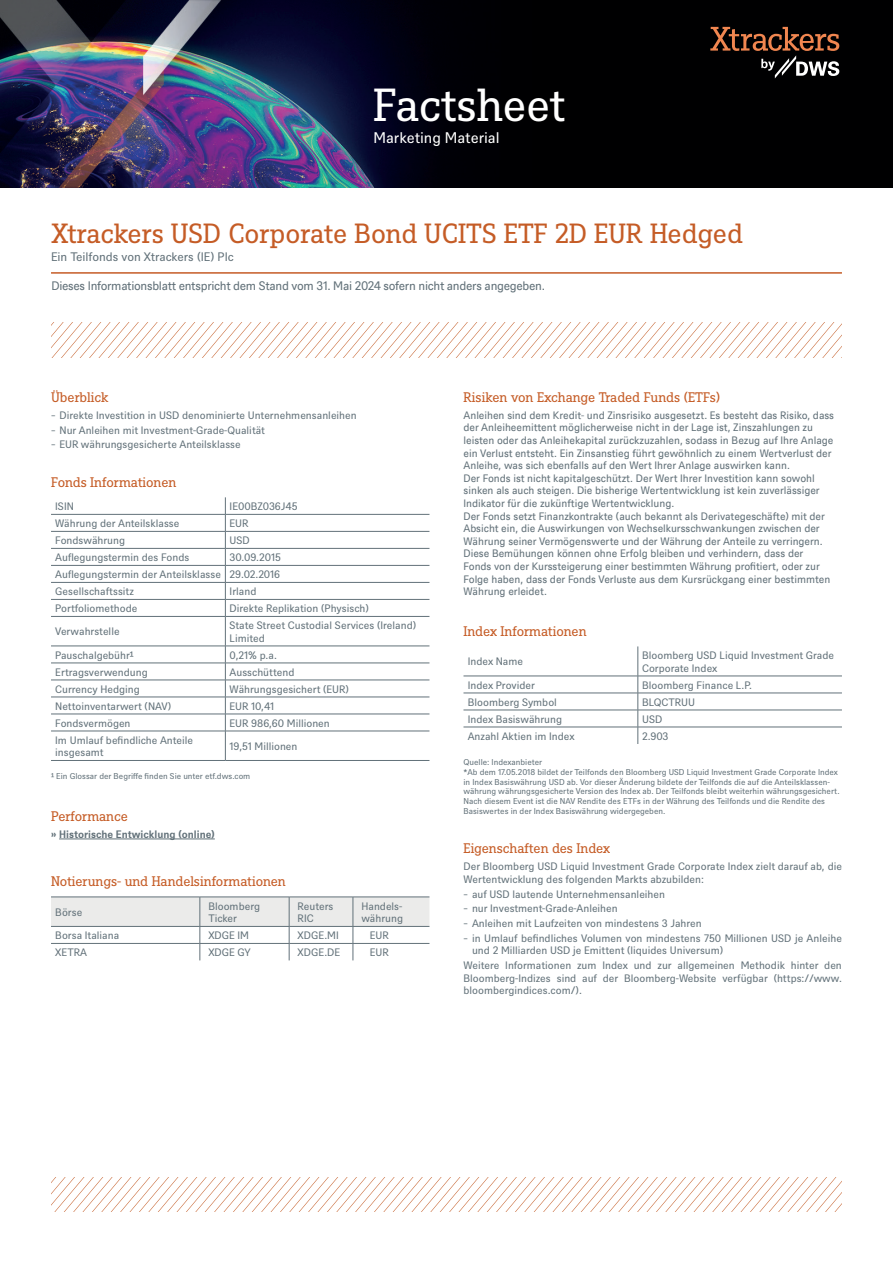
<style>
.page{position:relative;width:893px;height:1263px;background:#fff}
.page>*{position:absolute;margin:0;border:0;box-sizing:border-box;transform-origin:0 0}
.t1{font:45px "DWS Slab";letter-spacing:-.01em;color:#fff}
.t2{font:27px "DWS Slab";color:#c55c26}
.t3{font:15px "DWS Sans";color:#fff}
.t4{font:13.5px "DWS Slab";letter-spacing:-.01em;color:#c55c26}
.t5{font:12px "DWS Sans TT";letter-spacing:-.025em;color:#627179}
.t6{font:12px "DWS Sans";color:#627179}
.t7{font:10.5px/12.6px "DWS Sans";color:#627179}
.t8{font:10.5px/12.6px "DWS Sans TT";letter-spacing:-.005em;color:#627179}
.t9{font:700 10.5px "DWS Sans";color:#627179}
.t10{font:8.25px/9.9px "DWS Sans";color:#627179}
</style>
<div class="page">
<hr style="left:59px;top:839px;width:156px;height:1px;background:#627179">
<hr style="left:51px;top:514px;width:174px;height:1px;background:#627179">
<hr style="left:225px;top:514px;width:204px;height:1px;background:#627179">
<hr style="left:51px;top:531px;width:174px;height:1px;background:#627179">
<hr style="left:225px;top:531px;width:204px;height:1px;background:#627179">
<hr style="left:51px;top:548px;width:174px;height:1px;background:#627179">
<hr style="left:225px;top:548px;width:204px;height:1px;background:#627179">
<hr style="left:51px;top:565px;width:174px;height:1px;background:#627179">
<hr style="left:225px;top:565px;width:204px;height:1px;background:#627179">
<hr style="left:51px;top:582px;width:174px;height:1px;background:#627179">
<hr style="left:225px;top:582px;width:204px;height:1px;background:#627179">
<hr style="left:51px;top:599px;width:174px;height:1px;background:#627179">
<hr style="left:225px;top:599px;width:204px;height:1px;background:#627179">
<hr style="left:51px;top:616px;width:174px;height:1px;background:#627179">
<hr style="left:225px;top:616px;width:204px;height:1px;background:#627179">
<hr style="left:51px;top:646px;width:174px;height:1px;background:#627179">
<hr style="left:225px;top:646px;width:204px;height:1px;background:#627179">
<hr style="left:51px;top:663px;width:174px;height:1px;background:#627179">
<hr style="left:225px;top:663px;width:204px;height:1px;background:#627179">
<hr style="left:51px;top:680px;width:174px;height:1px;background:#627179">
<hr style="left:51px;top:697px;width:174px;height:1px;background:#627179">
<hr style="left:51px;top:714px;width:174px;height:1px;background:#627179">
<hr style="left:51px;top:731px;width:174px;height:1px;background:#627179">
<hr style="left:51px;top:760px;width:174px;height:1px;background:#627179">
<hr style="left:225px;top:680px;width:204px;height:1px;background:#627179">
<hr style="left:225px;top:697px;width:204px;height:1px;background:#627179">
<hr style="left:225px;top:714px;width:204px;height:1px;background:#627179">
<hr style="left:225px;top:731px;width:204px;height:1px;background:#627179">
<hr style="left:225px;top:760px;width:204px;height:1px;background:#627179">
<svg style="left:225px;top:497px;width:1px;height:263px"></svg>
<svg style="left:51px;top:897px;width:378px;height:63px"></svg>
<hr style="left:463px;top:676px;width:175px;height:1px;background:#627179">
<hr style="left:638px;top:676px;width:204px;height:1px;background:#627179">
<hr style="left:463px;top:693px;width:175px;height:1px;background:#627179">
<hr style="left:638px;top:693px;width:204px;height:1px;background:#627179">
<hr style="left:463px;top:710px;width:175px;height:1px;background:#627179">
<hr style="left:638px;top:710px;width:204px;height:1px;background:#627179">
<hr style="left:463px;top:727px;width:175px;height:1px;background:#627179">
<hr style="left:638px;top:727px;width:204px;height:1px;background:#627179">
<hr style="left:638px;top:646px;width:1px;height:30px;background:#627179">
<svg style="left:638px;top:676px;width:1px;height:68px"></svg>
<hr style="left:51px;top:272px;width:791px;height:2px;background:#c55c26">
<svg style="left:52px;top:322px;width:790px;height:35px"></svg>
<img style="left:0;top:0;width:893px;height:188px">
<svg style="left:710px;top:27px;width:129px;height:51px;background:#3a2921"></svg>
<svg style="left:51px;top:1177px;width:791px;height:35px"></svg>
<h1 class="t1" style="left:373px;top:74px;width:193px">Factsheet</h1>
<h3 class="t3" style="left:373px;top:127px;width:128px">Marketing Material</h3>
<h2 class="t2" style="left:51px;top:215px;width:693px">Xtrackers USD Corporate Bond UCITS ETF 2D EUR Hedged</h2>
<p class="t6" style="left:51px;top:249px;width:184px">Ein Teilfonds von Xtrackers (IE) Plc</p>
<p class="t5" style="left:51px;top:278px;width:495px">Dieses Informationsblatt entspricht dem Stand vom 31. Mai 2024 sofern nicht anders angegeben.</p>
<p class="t4" style="left:51px;top:388px;width:59px">Überblick</p>
<p class="t7" style="left:51px;top:407px;width:307px;line-height:14.7px">̵ Direkte Investition in USD denominierte Unternehmensanleihen ̵ Nur Anleihen mit Investment-Grade-Qualität<br>̵ EUR währungsgesicherte Anteilsklasse</p>
<p class="t4" style="left:51px;top:473px;width:127px">Fonds Informationen</p>
<p class="t7" style="left:55px;top:499px;width:20px">ISIN</p>
<p class="t7" style="left:230px;top:499px;width:70px">IE00BZ036J45</p>
<p class="t7" style="left:55px;top:516px;width:126px">Währung der Anteilsklasse</p>
<p class="t7" style="left:230px;top:516px;width:20px">EUR</p>
<p class="t7" style="left:55px;top:533px;width:71px">Fondswährung</p>
<p class="t7" style="left:230px;top:533px;width:22px">USD</p>
<p class="t7" style="left:55px;top:550px;width:136px">Auflegungstermin des Fonds</p>
<p class="t7" style="left:55px;top:548px;width:227px;line-height:17px;text-align:justify;text-indent:174px">30.09.2015<br>Auflegungstermin der Anteilsklasse 29.02.2016<br>Gesellschaftssitz</p>
<p class="t7" style="left:230px;top:584px;width:28px">Irland</p>
<p class="t7" style="left:55px;top:601px;width:84px">Portfoliomethode</p>
<p class="t7" style="left:230px;top:601px;width:141px">Direkte Replikation (Physisch)</p>
<p class="t7" style="left:55px;top:625px;width:66px">Verwahrstelle</p>
<p class="t7" style="left:230px;top:618px;width:188px">State Street Custodial Services (Ireland)<br>Limited</p>
<p class="t7" style="left:55px;top:648px;width:80px">Pauschalgebühr¹</p>
<p class="t7" style="left:230px;top:648px;width:49px">0,21% p.a.</p>
<p class="t7" style="left:55px;top:665px;width:94px">Ertragsverwendung</p>
<p class="t7" style="left:230px;top:665px;width:66px">Ausschüttend</p>
<p class="t7" style="left:55px;top:682px;width:86px">Currency Hedging</p>
<p class="t7" style="left:230px;top:682px;width:121px">Währungsgesichert (EUR)</p>
<p class="t7" style="left:55px;top:699px;width:117px">Nettoinventarwert (NAV)</p>
<p class="t7" style="left:230px;top:699px;width:46px">EUR 10,41</p>
<p class="t7" style="left:55px;top:716px;width:77px">Fondsvermögen</p>
<p class="t7" style="left:230px;top:716px;width:102px">EUR 986,60 Millionen</p>
<p class="t7" style="left:55px;top:733px;width:139px">Im Umlauf befindliche Anteile insgesamt</p>
<p class="t7" style="left:230px;top:739px;width:69px">19,51 Millionen</p>
<p class="t10" style="left:51px;top:770px;width:201px">¹ Ein Glossar der Begriffe finden Sie unter etf.dws.com</p>
<p class="t4" style="left:51px;top:807px;width:78px">Performance</p>
<p class="t9" style="left:51px;top:827px;width:165px">» Historische Entwicklung (online)</p>
<p class="t4" style="left:51px;top:872px;width:236px">Notierungs- und Handelsinformationen</p>
<p class="t7" style="left:55px;top:905px;width:29px">Börse</p>
<p class="t7" style="left:208px;top:899px;width:53px">Bloomberg<br>Ticker</p>
<p class="t7" style="left:298px;top:899px;width:37px">Reuters<br>RIC</p>
<p class="t7" style="left:361px;top:899px;width:43px">Handels&shy;währung</p>
<p class="t7" style="left:55px;top:928px;width:66px">Borsa Italiana</p>
<p class="t7" style="left:208px;top:928px;width:42px">XDGE IM</p>
<p class="t7" style="left:298px;top:928px;width:43px">XDGE.MI</p>
<p class="t7" style="left:370px;top:928px;width:20px">EUR</p>
<p class="t7" style="left:55px;top:945px;width:33px">XETRA</p>
<p class="t7" style="left:208px;top:945px;width:44px">XDGE GY</p>
<p class="t7" style="left:298px;top:945px;width:44px">XDGE.DE</p>
<p class="t7" style="left:370px;top:945px;width:20px">EUR</p>
<p class="t4" style="left:463px;top:388px;width:258px">Risiken von Exchange Traded Funds (ETFs)</p>
<p class="t8" style="left:463px;top:408px;width:372px">Anleihen sind dem Kredit- und Zinsrisiko ausgesetzt. Es besteht das Risiko, dass der Anleiheemittent möglicherweise nicht in der Lage ist, Zinszahlungen zu leisten oder das Anleihekapital zurückzuzahlen, sodass in Bezug auf Ihre Anlage ein Verlust entsteht. Ein Zinsanstieg führt gewöhnlich zu einem Wertverlust der Anleihe, was sich ebenfalls auf den Wert Ihrer Anlage auswirken kann.<br>Der Fonds ist nicht kapitalgeschützt. Der Wert Ihrer Investition kann sowohl sinken als auch steigen. Die bisherige Wertentwicklung ist kein zuverlässiger Indikator für die zukünftige Wertentwicklung.<br>Der Fonds setzt Finanzkontrakte (auch bekannt als Derivategeschäfte) mit der Absicht ein, die Auswirkungen von Wechselkursschwankungen zwischen der Währung seiner Vermögenswerte und der Währung der Anteile zu verringern.<br>Diese Bemühungen können ohne Erfolg bleiben und verhindern, dass der<br>Fonds von der Kurssteigerung einer bestimmten Währung profitiert, oder zur Folge haben, dass der Fonds Verluste aus dem Kursrückgang einer bestimmten Währung erleidet.</p>
<p class="t4" style="left:463px;top:622px;width:125px">Index Informationen</p>
<p class="t7" style="left:468px;top:655px;width:57px">Index Name</p>
<p class="t7" style="left:642px;top:648px;width:193px">Bloomberg USD Liquid Investment Grade<br>Corporate Index</p>
<p class="t7" style="left:468px;top:678px;width:69px">Index Provider</p>
<p class="t7" style="left:642px;top:678px;width:112px">Bloomberg Finance L.P.</p>
<p class="t7" style="left:468px;top:695px;width:91px">Bloomberg Symbol</p>
<p class="t7" style="left:642px;top:695px;width:54px">BLQCTRUU</p>
<p class="t7" style="left:468px;top:712px;width:96px">Index Basiswährung</p>
<p class="t7" style="left:642px;top:712px;width:22px">USD</p>
<p class="t7" style="left:468px;top:729px;width:108px">Anzahl Aktien im Index</p>
<p class="t7" style="left:642px;top:729px;width:28px">2.903</p>
<p class="t10" style="left:463px;top:756px;width:378px">Quelle: Indexanbieter<br>*Ab dem 17.05.2018 bildet der Teilfonds den Bloomberg USD Liquid Investment Grade Corporate Index in Index Basiswährung USD ab. Vor dieser Änderung bildete der Teilfonds die auf die Anteilsklassen&shy;währung währungsgesicherte Version des Index ab. Der Teilfonds bleibt weiterhin währungsgesichert.<br>Nach diesem Event ist die NAV Rendite des ETFs in der Währung des Teilfonds und die Rendite des Basiswertes in der Index Basiswährung widergegeben.</p>
<p class="t4" style="left:463px;top:839px;width:148px">Eigenschaften des Index</p>
<p class="t7" style="left:463px;top:859px;width:380px">Der Bloomberg USD Liquid Investment Grade Corporate Index zielt darauf ab, die<br>Wertentwicklung des folgenden Markts abzubilden:</p>
<p class="t7" style="left:463px;top:886px;width:380px;line-height:14.7px">̵ auf USD lautende Unternehmensanleihen<br>̵ nur Investment-Grade-Anleihen<br>̵ Anleihen mit Laufzeiten von mindestens 3 Jahren<br>̵ in Umlauf befindliches Volumen von mindestens 750 Millionen USD je Anleihe</p>
<p class="t7" style="left:463px;top:942px;width:380px;line-height:14.7px;text-indent:9px">und 2 Milliarden USD je Emittent (liquides Universum)<br>Weitere Informationen zum Index und zur allgemeinen Methodik hinter den</p>
<p class="t7" style="left:463px;top:971px;width:380px">Bloomberg-Indizes sind auf der Bloomberg-Website verfügbar (https://www. bloombergindices.com/).</p>
</div>
